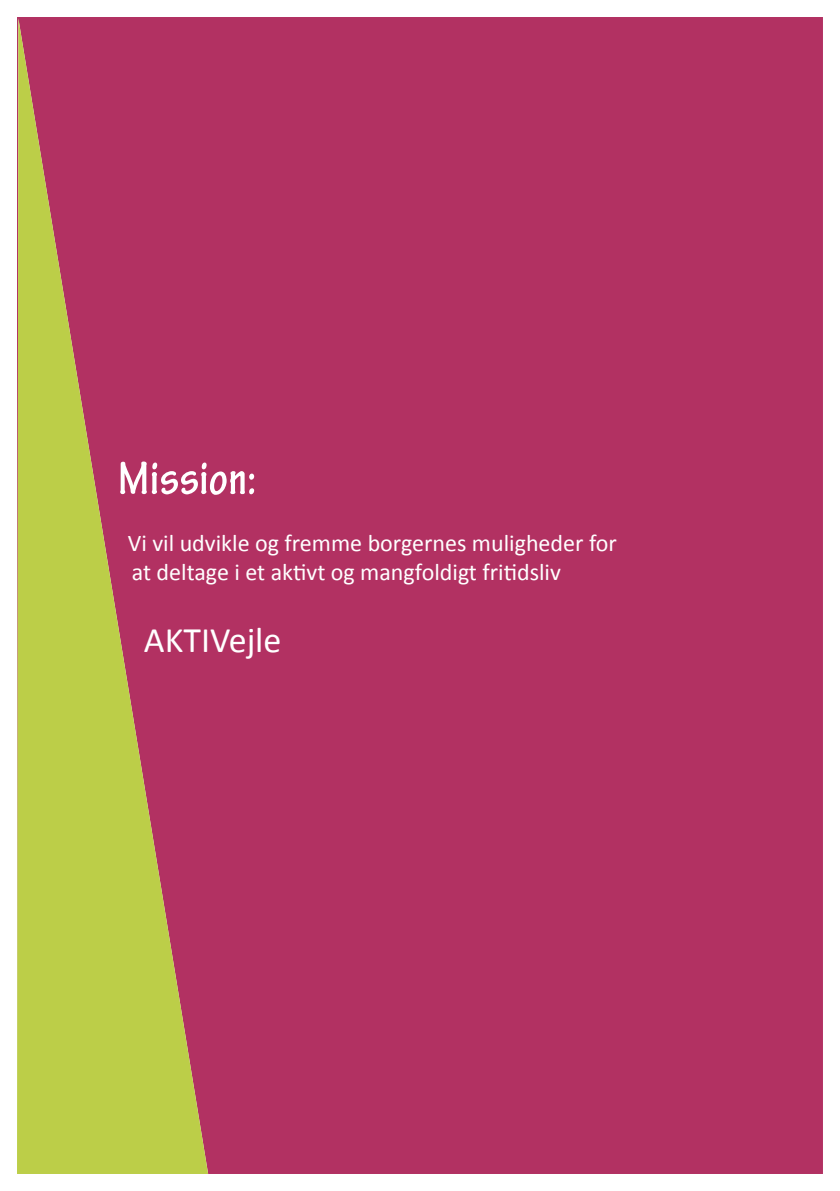
<style>
.page{position:relative;width:840px;height:1191px;background:#fff}
.page>*{position:absolute;margin:0;border:0;box-sizing:border-box;transform-origin:0 0}
.t1{font:700 condensed 50px "Tekton Pro";color:#fff}
.t2{font:36px "Calibri";color:#fff}
.t3{font:24px/28.8px "Calibri";color:#fff}
</style>
<div class="page">
<div style="left:17px;top:17px;width:805px;height:1157px;background:#b23162"></div>
<svg style="left:17px;top:18px;width:191px;height:1156px;background:#b77f55"></svg>
<p class="t1" style="left:118px;top:449px;width:140px">Mission:</p>
<p class="t3" style="left:128px;top:529px;width:490px">Vi vil udvikle og fremme borgernes muligheder for at deltage i et aktivt og mangfoldigt fritidsliv</p>
<p class="t2" style="left:144px;top:617px;width:139px">AKTIVejle</p>
</div>
